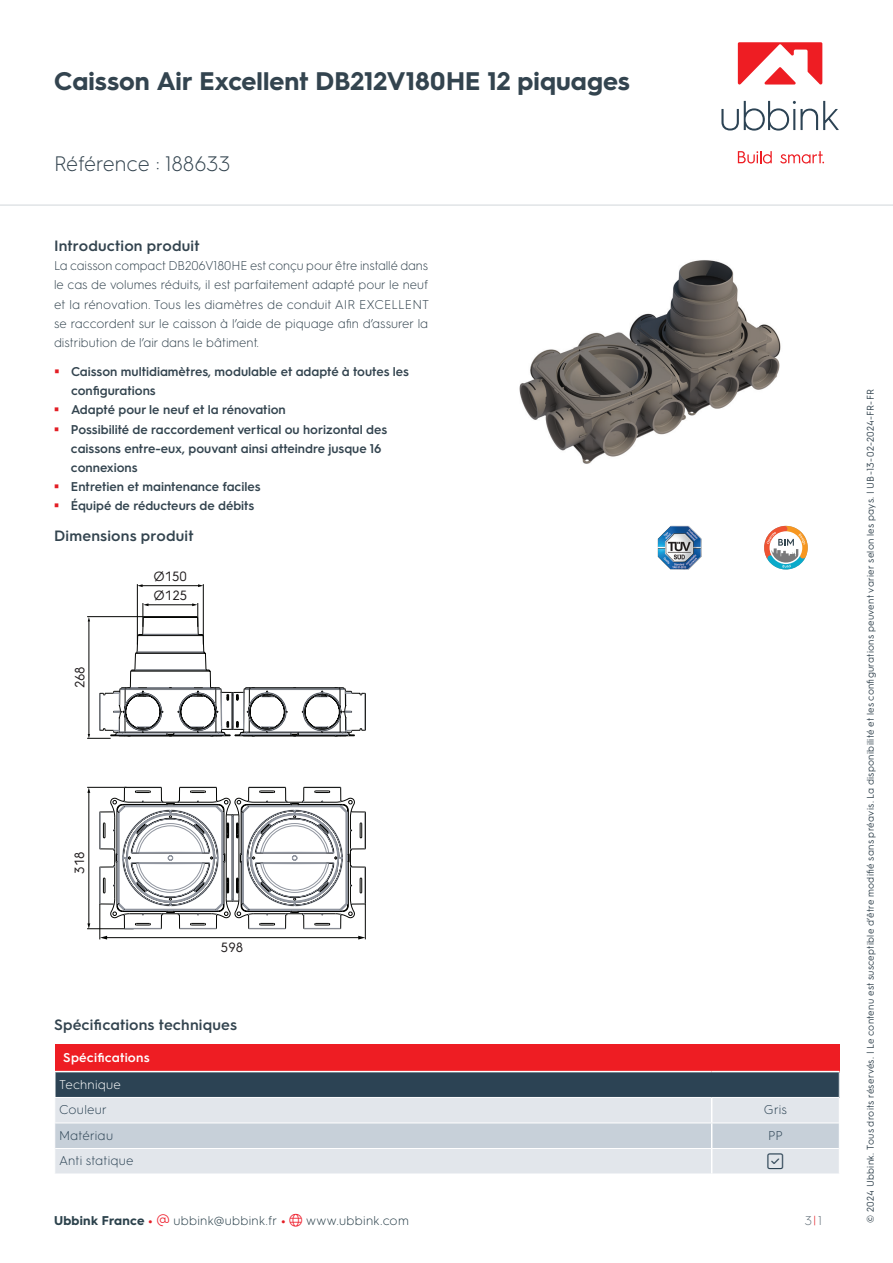
<style>
.page{position:relative;width:893px;height:1263px;background:#fff}
.page>*{position:absolute;margin:0;border:0;box-sizing:border-box;transform-origin:0 0}
.t1{font:700 25.5px "HGS3";letter-spacing:.005em;color:#33444f}
.t2{font:300 21px "HGS3";color:#33444f}
.t3{font:300 18px "Font Awesome 6 Pro";color:#2c4354}
.t4{font:600 15px "HGS3";letter-spacing:.01em;color:#33444f}
.t5{font:13.5px "HGS3";color:#211d1e}
.t6{font:600 12.75px/19.2px "HGS3";color:#33444f}
.t7{font:300 12.75px/19.2px "HGS3";color:#33444f;text-align:justify}
.t8{font:300 12.75px "HGS3";letter-spacing:.02em;color:#2c424c}
.t9{font:300 12.75px "HGS3";letter-spacing:.015em;color:#2c4354}
.t10{font:600 12.75px "HGS3";letter-spacing:.015em;color:#fff}
.t11{font:300 12.75px "HGS3";letter-spacing:.02em;color:#fff}
.t12{font:300 12.75px "HGS3";color:#66737c}
.t13{font:9.75px "HGS3";letter-spacing:.025em;color:#33444f}
.s1{font-weight:700}
.s2{font-weight:700;color:#e31e25}
.s3{color:#ee1f2d}
.s4{color:#e31e25}
</style>
<div class="page">
<div style="left:55px;top:1044px;width:784px;height:27px;background:#ee1d23"></div>
<svg style="left:764px;top:525px;width:44px;height:45px"></svg>
<img style="left:658px;top:526px;width:43px;height:44px">
<img style="left:519px;top:260px;width:262px;height:204px">
<hr style="left:137px;top:584px;width:1px;height:60px;background:#040503">
<hr style="left:203px;top:584px;width:1px;height:60px;background:#040503">
<hr style="left:142px;top:585px;width:57px;height:1px;background:#040503">
<svg style="left:137px;top:584px;width:6px;height:3px"></svg>
<svg style="left:198px;top:584px;width:5px;height:3px"></svg>
<hr style="left:100px;top:904px;width:1px;height:35px;background:#040503">
<hr style="left:106px;top:937px;width:254px;height:1px;background:#040503">
<svg style="left:100px;top:936px;width:7px;height:3px"></svg>
<svg style="left:358px;top:936px;width:7px;height:3px"></svg>
<hr style="left:365px;top:904px;width:1px;height:35px;background:#040503">
<svg style="left:87px;top:603px;width:279px;height:326px"></svg>
<hr style="left:0;top:204px;width:893px;height:2px;background:#e1e4e6">
<svg style="left:721px;top:101px;width:118px;height:30px"></svg>
<svg style="left:738px;top:151px;width:34px;height:13px"></svg>
<svg style="left:780px;top:151px;width:44px;height:13px"></svg>
<svg style="left:738px;top:42px;width:84px;height:43px"></svg>
<svg style="left:55px;top:1072px;width:785px;height:101px"></svg>
<h1 class="t1" style="left:54px;top:63px;width:577px">Caisson Air Excellent DB212V180HE 12 piquages</h1>
<h2 class="t2" style="left:54px;top:150px;width:178px">Référence : 188633</h2>
<p class="t4" style="left:54px;top:235px;width:147px">Introduction produit</p>
<p class="t7" style="left:54px;top:255px;width:377px">La caisson compact DB206V180HE est conçu pour être installé dans le cas de volumes réduits, il est parfaitement adapté pour le neuf et la rénovation. Tous les diamètres de conduit AIR EXCELLENT se raccordent sur le caisson à l’aide de piquage afin d’assurer la distribution de l’air dans le bâtiment.</p>
<p class="t6" style="left:71px;top:361px;width:339px">Caisson multidiamètres, modulable et adapté à toutes les configurations<br>Adapté pour le neuf et la rénovation<br>Possibilité de raccordement vertical ou horizontal des caissons entre-eux, pouvant ainsi atteindre jusque 16 connexions<br>Entretien et maintenance faciles<br>Équipé de réducteurs de débits</p>
<p class="t4" style="left:54px;top:525px;width:141px">Dimensions produit</p>
<p class="t5" style="left:153px;top:567px;width:35px">Ø150</p>
<p class="t5" style="left:70px;top:688px;width:24px;rotate:-90deg">268</p>
<p class="t5" style="left:70px;top:874px;width:24px;rotate:-90deg">318</p>
<p class="t5" style="left:154px;top:586px;width:35px">Ø125</p>
<p class="t5" style="left:221px;top:938px;width:24px">598</p>
<p class="t4" style="left:54px;top:1014px;width:185px">Spécifications techniques</p>
<p class="t10" style="left:63px;top:1048px;width:88px">Spécifications</p>
<p class="t11" style="left:59px;top:1075px;width:64px">Technique</p>
<p class="t9" style="left:59px;top:1101px;width:49px">Couleur</p>
<p class="t9" style="left:764px;top:1101px;width:25px">Gris</p>
<p class="t9" style="left:59px;top:1127px;width:56px">Matériau</p>
<p class="t9" style="left:768px;top:1127px;width:16px">PP</p>
<p class="t9" style="left:59px;top:1152px;width:76px">Anti statique</p>
<h3 class="t3" style="left:768px;top:1152px;width:17px">▲❑◆</h3>
<p class="t8" style="left:54px;top:1211px;width:356px"><span class="s1">Ubbink France</span> <span class="s2">•</span> <span class="s3">▼</span> ubbink@ubbink.fr <span class="s2">•</span> <span class="s3">●□</span> www.ubbink.com</p>
<p class="t12" style="left:805px;top:1211px;width:19px">3<span class="s4">|</span>1</p>
<p class="t13" style="left:864px;top:1222px;width:835px;rotate:-90deg">© 2024 Ubbink. Tous droits réservés. | Le contenu est susceptible d’être modifié sans préavis. La disponibilité et les configurations peuvent varier selon les pays. | UB-13-02-2024-FR-FR</p>
</div>
